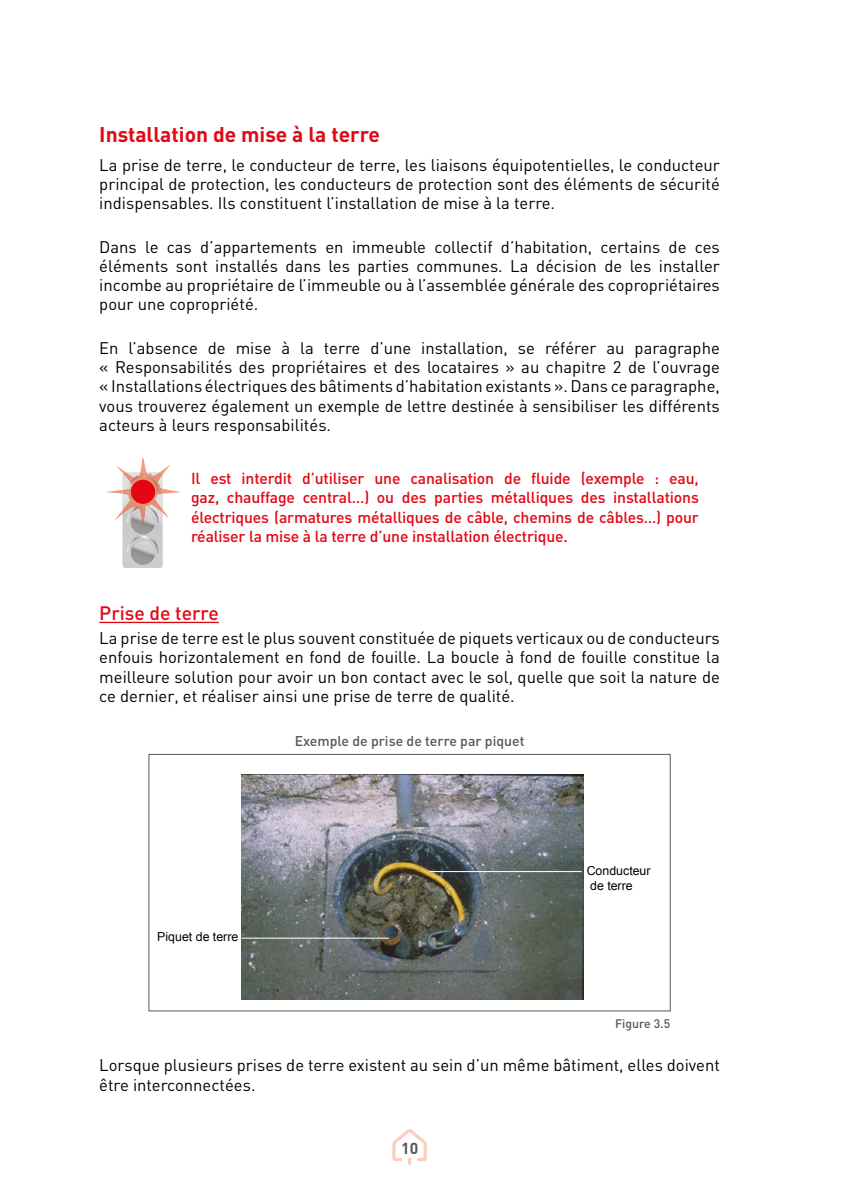
<style>
.page{position:relative;width:844px;height:1191px;background:#fff}
.page>*{position:absolute;margin:0;border:0;box-sizing:border-box;transform-origin:0 0}
.t1{font:700 21px "DIN";color:#e30613}
.t2{font:500 19.25px "DIN";color:#e30613}
.t3{font:16.62px/19.2px "DIN";color:#000;text-align:justify}
.t4{font:500 15.75px/19.2px "DIN";letter-spacing:-.01em;color:#e30613;text-align:justify}
.t5{font:700 15.75px "DIN";color:#575756}
.t6{font:500 14px "DIN";color:#575756}
.t7{font:12.42px/14.9px "Arial";color:#000}
.t8{font:500 12.25px "DIN";color:#575756}
</style>
<div class="page">
<svg style="left:392px;top:1129px;width:35px;height:34px"></svg>
<hr style="left:99px;top:622px;width:120px;height:1px;background:#e30613">
<img style="left:123px;top:523px;width:39px;height:45px">
<img style="left:131px;top:523px;width:24px;height:11px">
<svg style="left:126px;top:536px;width:33px;height:17px"></svg>
<img style="left:131px;top:540px;width:24px;height:24px;border-radius:12px">
<img style="left:140px;top:523px;width:5px;height:3px">
<svg style="left:106px;top:459px;width:75px;height:64px"></svg>
<div style="left:131px;top:480px;width:24px;height:24px;background:#e30613;border-radius:50%"></div>
<svg style="left:241px;top:774px;width:343px;height:226px;background:#737677"></svg>
<div style="left:148px;top:754px;width:522px;height:257px;border:1px solid #575756"></div>
<p class="t1" style="left:99px;top:120px;width:282px">Installation de mise à la terre</p>
<p class="t3" style="left:99px;top:155px;width:622px">La prise de terre, le conducteur de terre, les liaisons équipotentielles, le conducteur principal de protection, les conducteurs de protection sont des éléments de sécurité indispensables. Ils constituent l’installation de mise à la terre.</p>
<p class="t3" style="left:99px;top:237px;width:622px">Dans le cas d’appartements en immeuble collectif d’habitation, certains de ces éléments sont installés dans les parties communes. La décision de les installer incombe au propriétaire de l’immeuble ou à l’assemblée générale des copropriétaires pour une copropriété.</p>
<p class="t3" style="left:99px;top:338px;width:622px">En l’absence de mise à la terre d’une installation, se référer au paragraphe « Responsabilités des propriétaires et des locataires » au chapitre 2 de l’ouvrage « Installations électriques des bâtiments d’habitation existants ». Dans ce paragraphe, vous trouverez également un exemple de lettre destinée à sensibiliser les différents acteurs à leurs responsabilités.</p>
<p class="t4" style="left:191px;top:468px;width:509px">Il est interdit d’utiliser une canalisation de fluide (exemple : eau, gaz, chauffage central…) ou des parties métalliques des installations électriques (armatures métalliques de câble, chemins de câbles…) pour réaliser la mise à la terre d’une installation électrique.</p>
<p class="t2" style="left:99px;top:600px;width:121px">Prise de terre</p>
<p class="t3" style="left:99px;top:628px;width:622px">La prise de terre est le plus souvent constituée de piquets verticaux ou de conducteurs enfouis horizontalement en fond de fouille. La boucle à fond de fouille constitue la meilleure solution pour avoir un bon contact avec le sol, quelle que soit la nature de ce dernier, et réaliser ainsi une prise de terre de qualité.</p>
<p class="t6" style="left:294px;top:731px;width:231px">Exemple de prise de terre par piquet</p>
<p class="t7" style="left:157px;top:929px;width:83px">Piquet de terre</p>
<p class="t7" style="left:586px;top:863px;width:65px">Conducteur de terre</p>
<p class="t8" style="left:615px;top:1015px;width:57px">Figure 3.5</p>
<p class="t3" style="left:99px;top:1055px;width:622px">Lorsque plusieurs prises de terre existent au sein d’un même bâtiment, elles doivent être interconnectées.</p>
<p class="t5" style="left:401px;top:1138px;width:19px">10</p>
</div>
